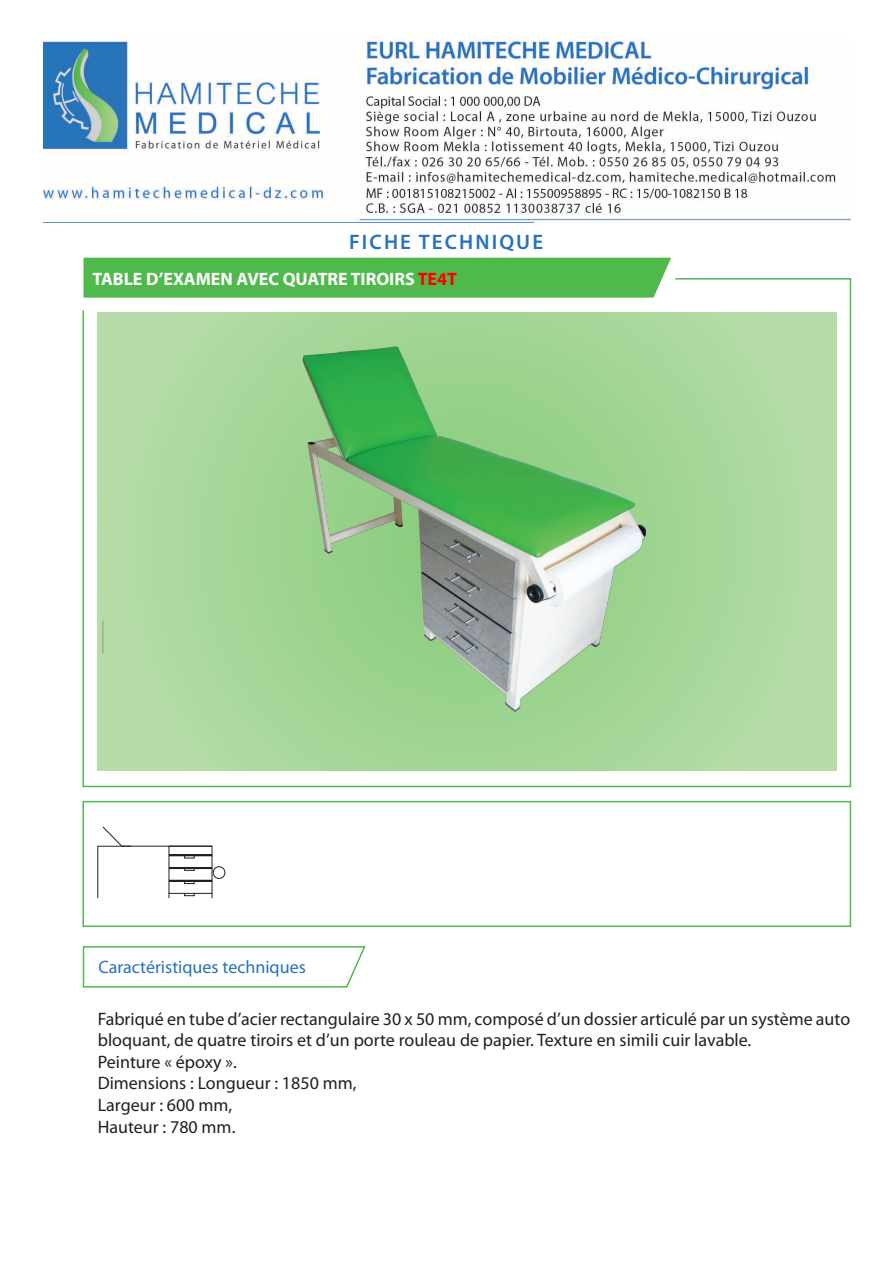
<style>
.page{position:relative;width:893px;height:1263px;background:#fff}
.page>*{position:absolute;margin:0;border:0;box-sizing:border-box;transform-origin:0 0}
.t1{font:600 21px "Myriad Pro";letter-spacing:.1em;color:#2673ba}
.t2{font:18px/21.6px "Myriad Pro";color:#231f20}
.t3{font:700 18px "Myriad Pro";color:#fff}
.t4{font:18px "Myriad Pro";color:#2673ba}
.s1{color:#f00}
</style>
<div class="page">
<img style="left:44px;top:39px;width:806px;height:183px">
<div style="left:83px;top:257px;width:588px;height:20px;background:#50b94b"></div>
<svg style="left:82px;top:946px;width:284px;height:42px"></svg>
<svg style="left:82px;top:277px;width:770px;height:511px"></svg>
<div style="left:83px;top:801px;width:768px;height:126px;border:2px solid #50b94b"></div>
<svg style="left:97px;top:312px;width:739px;height:458px;background:#add89f"></svg>
<img style="left:289px;top:314px;width:357px;height:429px">
<svg style="left:102px;top:826px;width:111px;height:21px"></svg>
<div style="left:169px;top:846px;width:43px;height:48px;border:1px solid #231f20"></div>
<div style="left:169px;top:854px;width:43px;height:2px;border:1px solid #231f20"></div>
<div style="left:169px;top:867px;width:43px;height:2px;border:1px solid #231f20"></div>
<div style="left:169px;top:880px;width:43px;height:2px;border:1px solid #231f20"></div>
<svg style="left:184px;top:855px;width:11px;height:3px"></svg>
<div style="left:184px;top:867px;width:11px;height:4px;border:1px solid #231f20"></div>
<div style="left:184px;top:880px;width:11px;height:4px;border:1px solid #231f20"></div>
<hr style="left:97px;top:846px;width:34px;height:1px;background:#231f20">
<hr style="left:97px;top:846px;width:1px;height:52px;background:#231f20">
<div style="left:213px;top:866px;width:12px;height:13px;border:1px solid #231f20;border-radius:50%"></div>
<div style="left:184px;top:892px;width:11px;height:4px;border:1px solid #231f20"></div>
<p class="t1" style="left:349px;top:229px;width:196px">FICHE TECHNIQUE</p>
<p class="t3" style="left:92px;top:267px;width:366px">TABLE D’EXAMEN AVEC QUATRE TIROIRS <span class="s1">TE4T</span></p>
<p class="t4" style="left:98px;top:956px;width:209px">Caractéristiques techniques</p>
<p class="t2" style="left:98px;top:1007px;width:754px">Fabriqué en tube d’acier rectangulaire 30 x 50 mm, composé d’un dossier articulé par un système auto bloquant, de quatre tiroirs et d’un porte rouleau de papier. Texture en simili cuir lavable.<br>Peinture « époxy ».<br>Dimensions : Longueur : 1850 mm,<br>Largeur : 600 mm,<br>Hauteur : 780 mm.</p>
</div>
